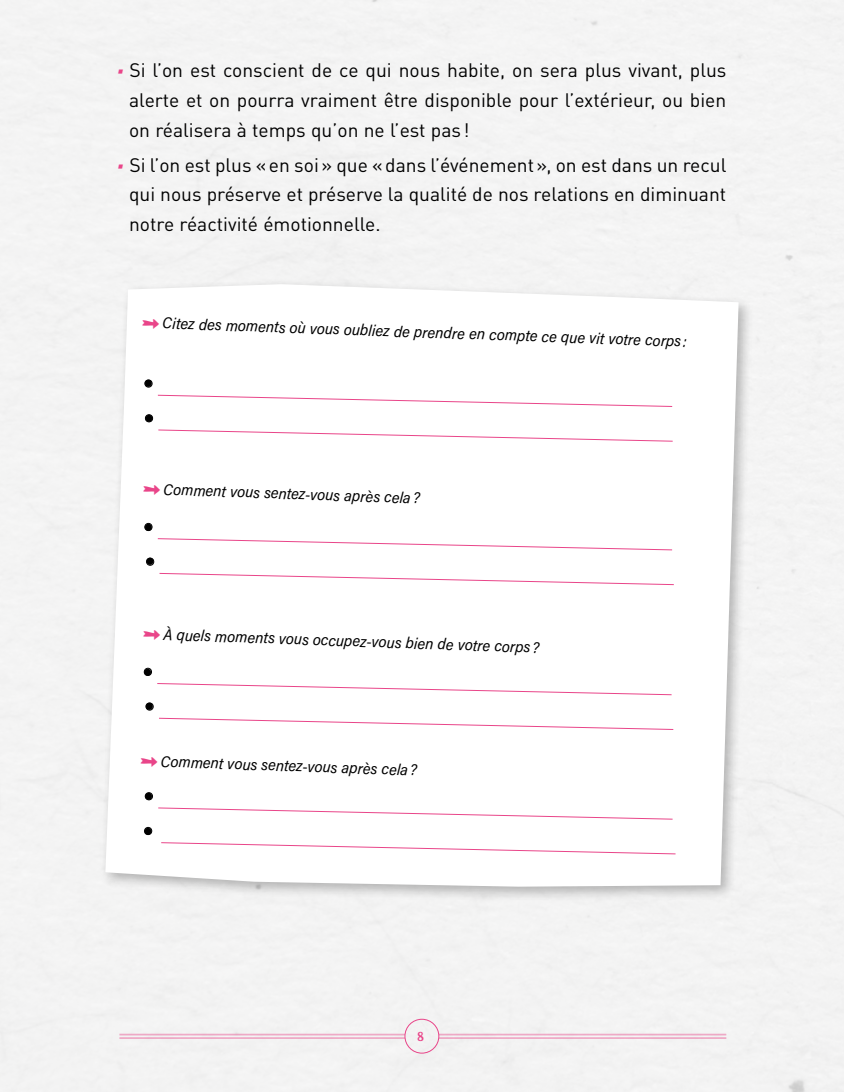
<style>
.page{position:relative;width:844px;height:1092px;background:#fff}
.page>*{position:absolute;margin:0;border:0;box-sizing:border-box;transform-origin:0 0}
.t1{font:19.25px/29.8px "DIN Pro";color:#000;text-align:justify}
.t2{font:17.5px "Fowviel";color:#e94589}
.t3{font:italic 15.75px "Acumin Pro Semi Cond";color:#000}
.s1{font-family:"Acumin Pro Semi Cond";font-weight:700;font-style:italic;font-size:21px;color:#e94589}
.s2{font-family:"Austie Bost Arrow Mania";font-style:normal;color:#e94589}
</style>
<div class="page">
<div style="left:0;top:0;width:843px;height:1091px;background:#f3f3f3"></div>
<hr style="left:119px;top:1033px;width:607px;height:2px;background:#e94589">
<hr style="left:119px;top:1037px;width:607px;height:1px;background:#e94589">
<img style="left:405px;top:1019px;width:33px;height:33px">
<div style="left:404px;top:1018px;width:35px;height:35px;border:1px solid #e94589;border-radius:50%"></div>
<div style="left:100px;top:278px;width:654px;height:624px;background:#000;opacity:.27"></div>
<svg style="left:105px;top:284px;width:633px;height:602px"></svg>
<svg style="left:157px;top:395px;width:515px;height:12px"></svg>
<svg style="left:157px;top:538px;width:515px;height:12px"></svg>
<svg style="left:157px;top:683px;width:514px;height:12px"></svg>
<svg style="left:158px;top:807px;width:514px;height:12px"></svg>
<svg style="left:158px;top:429px;width:515px;height:12px"></svg>
<svg style="left:159px;top:573px;width:515px;height:12px"></svg>
<svg style="left:158px;top:717px;width:515px;height:12px"></svg>
<svg style="left:161px;top:842px;width:514px;height:12px"></svg>
<svg style="left:145px;top:380px;width:7px;height:7px"></svg>
<svg style="left:145px;top:523px;width:7px;height:7px"></svg>
<svg style="left:144px;top:668px;width:7px;height:7px"></svg>
<svg style="left:145px;top:792px;width:7px;height:7px"></svg>
<svg style="left:145px;top:414px;width:8px;height:8px"></svg>
<svg style="left:146px;top:558px;width:8px;height:7px"></svg>
<svg style="left:146px;top:702px;width:7px;height:8px"></svg>
<svg style="left:144px;top:827px;width:8px;height:7px"></svg>
<p class="t1" style="left:129px;top:53px;width:598px;text-indent:-11px"><span class="s1">•</span> Si l’on est conscient de ce qui nous habite, on sera plus vivant, plus alerte et on pourra vraiment être disponible pour l’extérieur, ou bien on réalisera à temps qu’on ne l’est pas !</p>
<p class="t1" style="left:129px;top:148px;width:598px;text-indent:-11px"><span class="s1">•</span> Si l’on est plus «en soi» que «dans l’événement», on est dans un recul qui nous préserve et préserve la qualité de nos relations en diminuant notre réactivité émotionnelle.</p>
<p class="t3" style="left:143px;top:311px;width:545px;rotate:2deg"><span class="s2">2</span> Citez des moments où vous oubliez de prendre en compte ce que vit votre corps :</p>
<p class="t3" style="left:144px;top:477px;width:278px;rotate:2deg"><span class="s2">2</span> Comment vous sentez-vous après cela ?</p>
<p class="t3" style="left:144px;top:622px;width:397px;rotate:2deg"><span class="s2">2</span> À quels moments vous occupez-vous bien de votre corps ?</p>
<p class="t3" style="left:141px;top:749px;width:278px;rotate:2deg"><span class="s2">2</span> Comment vous sentez-vous après cela ?</p>
<p class="t2" style="left:417px;top:1028px;width:8px">8</p>
</div>
